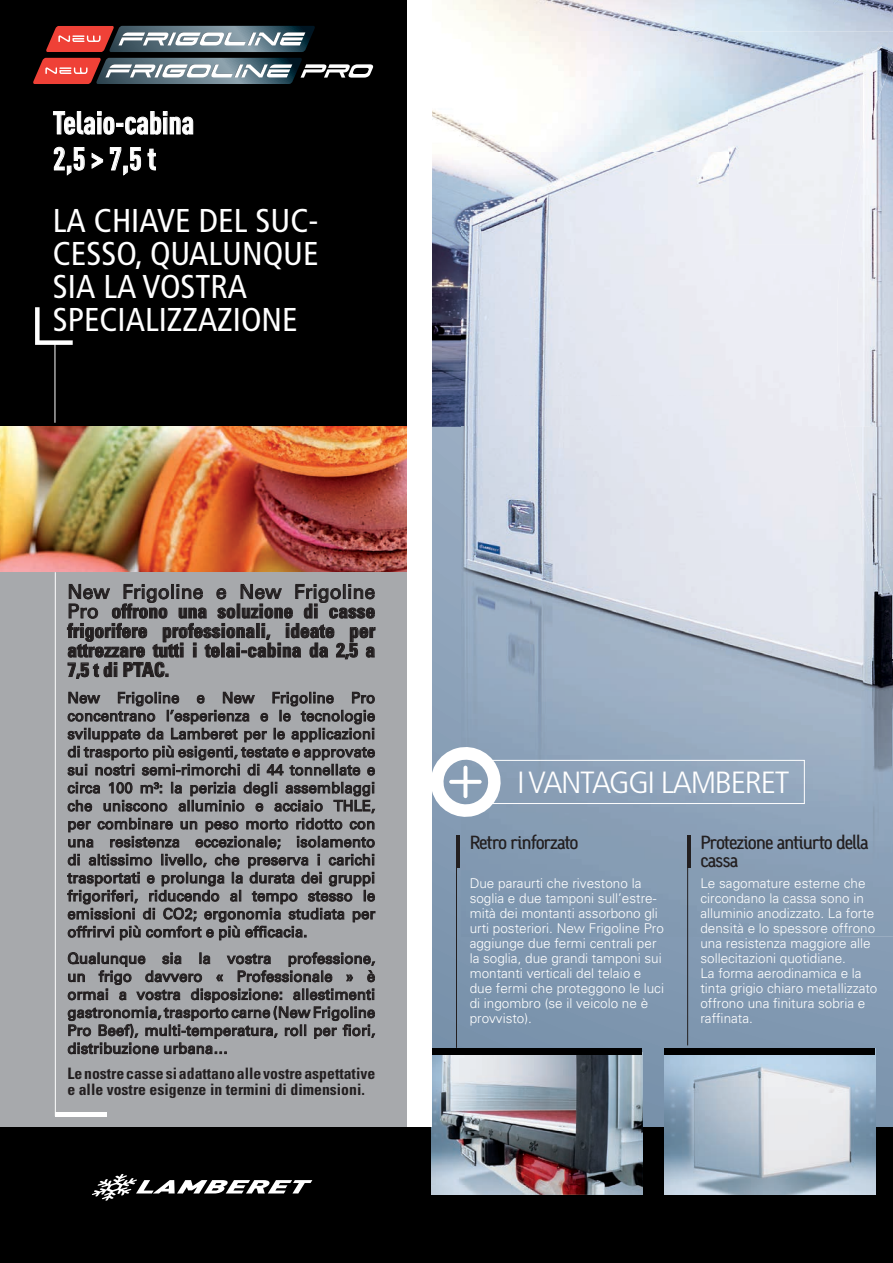
<style>
.page{position:relative;width:893px;height:1263px;background:#fff}
.page>*{position:absolute;margin:0;border:0;box-sizing:border-box;transform-origin:0 0}
.t1{font:condensed 33px/33px "Frutiger";color:#fff}
.t2{font:700 31.5px/36px "DIN Cond";color:#fff}
.t3{font:300 condensed 30.75px "Frutiger";letter-spacing:-.04em;color:#fff;scale:1.13 1}
.t4{font:700 condensed 19.5px/19.5px "Univers";color:#231f20;text-align:justify}
.t5{font:19.5px/18px "Sgiv 1 Medium CAP Snum";letter-spacing:-.04em;color:#231f20}
.t6{font:700 condensed 15.75px/16.5px "Univers";color:#231f20}
.t7{font:15px/18px "Univers";color:#231f20;text-align:justify}
.t8{font:300 13.5px/15px "Univers";color:#fff}
.s1{font-weight:400;font-stretch:normal}
</style>
<div class="page">
<img style="left:452px;top:0;width:441px;height:31px">
<img style="left:432px;top:110px;width:29px;height:317px">
<svg style="left:432px;top:427px;width:461px;height:700px;background:#8198b1"></svg>
<div style="left:0;top:426px;width:408px;height:830px;background:#a7a9ac"></div>
<div style="left:0;top:0;width:407px;height:427px;background:#000"></div>
<div style="left:0;top:1127px;width:893px;height:136px;background:#000"></div>
<img style="left:664px;top:1055px;width:211px;height:140px">
<div style="left:664px;top:1048px;width:211px;height:7px;background:#000"></div>
<img style="left:431px;top:1055px;width:211px;height:139px">
<div style="left:431px;top:1048px;width:211px;height:7px;background:#000"></div>
<svg style="left:92px;top:1174px;width:220px;height:27px"></svg>
<div style="left:407px;top:0;width:24px;height:1127px;background:#fff"></div>
<img style="left:0;top:427px;width:407px;height:144px">
<img style="left:461px;top:31px;width:267px;height:396px">
<img style="left:728px;top:31px;width:160px;height:213px">
<img style="left:888px;top:31px;width:5px;height:30px">
<img style="left:461px;top:427px;width:431px;height:509px">
<img style="left:892px;top:596px;width:1px;height:340px">
<img style="left:871px;top:61px;width:22px;height:366px">
<div style="left:828px;top:118px;width:43px;height:309px;background:#edeef4"></div>
<img style="left:844px;top:427px;width:49px;height:169px">
<svg style="left:46px;top:26px;width:273px;height:26px;background:#8d787d"></svg>
<svg style="left:33px;top:58px;width:340px;height:26px;background:#806f73"></svg>
<svg style="left:67px;top:584px;width:308px;height:95px"></svg>
<svg style="left:68px;top:692px;width:307px;height:84px"></svg>
<svg style="left:67px;top:782px;width:308px;height:158px"></svg>
<svg style="left:68px;top:952px;width:307px;height:102px"></svg>
<svg style="left:35px;top:307px;width:38px;height:38px"></svg>
<hr style="left:55px;top:342px;width:1px;height:81px;background:#fff">
<hr style="left:55px;top:572px;width:1px;height:544px;background:#fff">
<hr style="left:55px;top:1112px;width:52px;height:4px;background:#fff">
<svg style="left:432px;top:743px;width:72px;height:78px"></svg>
<hr style="left:456px;top:835px;width:1px;height:213px;background:#231f20">
<hr style="left:456px;top:835px;width:4px;height:33px;background:#231f20">
<hr style="left:687px;top:835px;width:1px;height:210px;background:#231f20">
<hr style="left:687px;top:835px;width:4px;height:33px;background:#231f20">
<div style="left:492px;top:760px;width:312px;height:44px;border:1px solid #fff"></div>
<svg style="left:53px;top:111px;width:140px;height:24px;background:#424242"></svg>
<svg style="left:54px;top:147px;width:31px;height:28px"></svg>
<svg style="left:92px;top:153px;width:11px;height:16px"></svg>
<svg style="left:110px;top:147px;width:31px;height:28px"></svg>
<svg style="left:148px;top:149px;width:8px;height:21px"></svg>
<h2 class="t2" style="left:53px;top:104px;width:143px">Telaio-cabina<br>2,5 &gt; 7,5 t</h2>
<h1 class="t1" style="left:53px;top:205px;width:105px">LA CHIAVE</h1>
<h1 class="t1" style="left:199px;top:205px;width:17px">DEL</h1>
<h1 class="t1" style="left:256px;top:205px;width:64px">SUC-</h1>
<h1 class="t1" style="left:53px;top:238px;width:18px">CESSO</h1>
<h1 class="t1" style="left:53px;top:238px;width:263px;text-indent:82px">, QUALUNQUE<br>SIA LA VOSTRA<br>SPEC</h1>
<h1 class="t1" style="left:118px;top:304px;width:143px">IALIZZAZIONE</h1>
<h3 class="t4" style="left:67px;top:582px;width:309px"><span class="s1">New Frigoline e New Frigoline Pro</span> offrono una soluzione di casse frigorifere professionali, ideate per attrezzare tutti i telai-cabina da 2,5 a 7,5 t di PTAC.</h3>
<p class="t7" style="left:67px;top:689px;width:309px">New Frigoline e New Frigoline Pro concentrano l’esperienza e le tecnologie sviluppate da Lamberet per le applicazioni di trasporto più esigenti, testate e approvate sui nostri semi-rimorchi di 44 tonnellate e circa 100 m³: la perizia degli assemblaggi che uniscono alluminio e acciaio THLE, per combinare un peso morto ridotto con una resistenza eccezionale; isolamento di altissimo livello, che preserva i carichi trasportati e prolunga la durata dei gruppi frigoriferi, riducendo al tempo stesso le emissioni di CO2; ergonomia studiata per offrirvi più comfort e più efficacia.</p>
<p class="t7" style="left:67px;top:949px;width:309px">Qualunque sia la vostra professione, un frigo davvero « Professionale » è ormai a vostra disposizione: allestimenti gastronomia, trasporto carne (New Frigoline Pro Beef), multi-temperatura, roll per fiori, distribuzione urbana…</p>
<p class="t6" style="left:67px;top:1065px;width:309px">Le nostre casse si adattano alle vostre aspettative e alle vostre esigenze in termini di dimensioni.</p>
<h3 class="t3" style="left:517px;top:765px;width:243px">I VANTAGGI LAMBERET</h3>
<h3 class="t5" style="left:470px;top:833px;width:110px">Retro rinforzato</h3>
<p class="t8" style="left:470px;top:875px;width:196px">Due paraurti che rivestono la soglia e due tamponi sull’estre&shy;mità dei montanti assorbono gli urti posteriori. New Frigoline Pro aggiunge due fermi centrali per la soglia, due grandi tamponi sui montanti verticali del telaio e due fermi che proteggono le luci di ingombro (se il veicolo ne è provvisto).</p>
<h3 class="t5" style="left:700px;top:833px;width:170px">Protezione antiurto della cassa</h3>
<p class="t8" style="left:700px;top:875px;width:178px">Le sagomature esterne che circondano la cassa sono in alluminio anodizzato. La forte densità e lo spessore offrono una resistenza maggiore alle sollecitazioni quotidiane.<br>La forma aerodinamica e la tinta grigio chiaro metallizzato offrono una finitura sobria e raffinata.</p>
</div>
